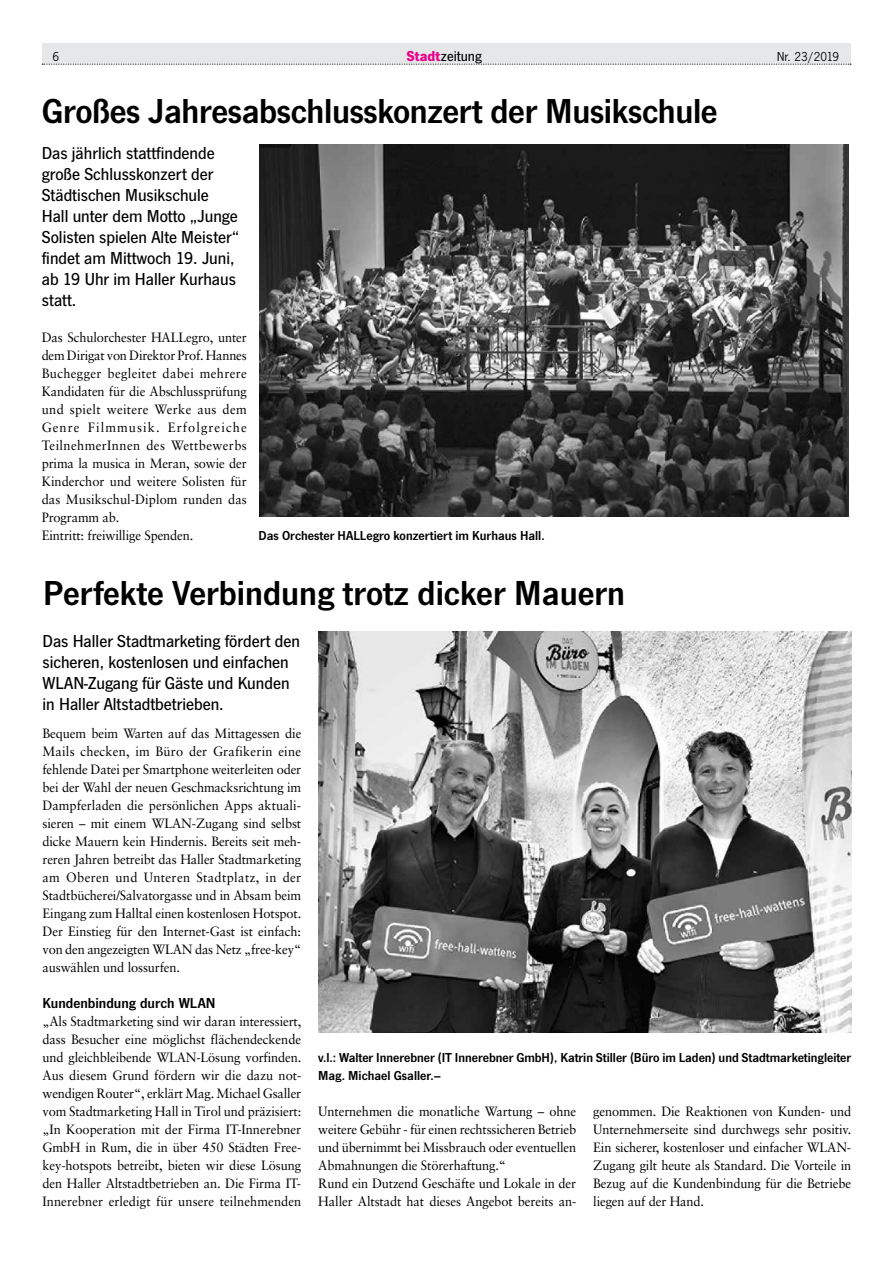
<style>
.page{position:relative;width:893px;height:1263px;background:#fff}
.page>*{position:absolute;margin:0;border:0;box-sizing:border-box;transform-origin:0 0}
.t1{font:600 36px "News Got T";letter-spacing:-.01em;color:#000}
.t2{font:500 18px/21px "News Got T";color:#000}
.t3{font:600 15px "News Got T";color:#000}
.t4{font:500 15px "News Got T";color:#000}
.t5{font:13.5px/18px "Sabon";letter-spacing:-.01em;color:#000;text-align:justify;scale:.95 1}
.t6{font:600 13.5px/18px "News Got T";color:#000}
.t7{font:13.5px "News Got T";color:#000}
.s1{font-weight:700;color:#ec008c}
</style>
<div class="page">
<div style="left:42px;top:43px;width:808px;height:21px;background:#e6e7e8"></div>
<svg style="left:42px;top:64px;width:809px;height:1px"></svg>
<img style="left:318px;top:632px;width:533px;height:400px">
<img style="left:260px;top:145px;width:589px;height:371px">
<p class="t7" style="left:53px;top:49px;width:8px">6</p>
<p class="t4" style="left:407px;top:48px;width:77px"><span class="s1">Stadt</span>zeitung</p>
<p class="t7" style="left:777px;top:49px;width:64px">Nr. 23/2019</p>
<h1 class="t1" style="left:42px;top:90px;width:677px">Großes Jahresabschlusskonzert der Musikschule</h1>
<h2 class="t2" style="left:42px;top:142px;width:199px">Das jährlich stattfindende große Schlusskonzert der<br>Städtischen Musikschule<br>Hall unter dem Motto „Junge<br>Solisten spielen Alte Meister“ findet am Mittwoch 19. Juni, ab 19 Uhr im Haller Kurhaus statt.</h2>
<p class="t5" style="left:42px;top:328px;width:217px;text-align:left">Das Schulorchester HALLegro, unter dem Dirigat von Direktor Prof. Hannes Buchegger begleitet dabei mehrere Kandidaten für die Abschlussprüfung und spielt weitere Werke aus dem Genre Filmmusik. Erfolgreiche TeilnehmerInnen des Wettbewerbs prima la musica in Meran, sowie der Kinderchor und weitere Solisten für das Musikschul-Diplom runden das Programm ab.<br>Eintritt: freiwillige Spenden.</p>
<p class="t6" style="left:259px;top:526px;width:288px">Das Orchester HALLegro konzertiert im Kurhaus Hall.</p>
<h1 class="t1" style="left:43px;top:572px;width:583px">Perfekte Verbindung trotz dicker Mauern</h1>
<h2 class="t2" style="left:43px;top:630px;width:259px">Das Haller Stadtmarketing fördert den sicheren, kostenlosen und einfachen WLAN-Zugang für Gäste und Kunden in Haller Altstadtbetrieben.</h2>
<p class="t5" style="left:43px;top:724px;width:274px">Bequem beim Warten auf das Mittagessen die Mails checken, im Büro der Grafikerin eine fehlende Datei per Smartphone weiterleiten oder bei der Wahl der neuen Geschmacksrichtung im Dampferladen die persönlichen Apps aktuali&shy;sieren – mit einem WLAN-Zugang sind selbst dicke Mauern kein Hindernis. Bereits seit meh&shy;reren Jahren betreibt das Haller Stadtmarketing am Oberen und Unteren Stadtplatz, in der Stadtbücherei/Salvatorgasse und in Absam beim Eingang zum Halltal einen kostenlosen Hotspot.<br>Der Einstieg für den Internet-Gast ist einfach: von den angezeigten WLAN das Netz „free-key“ auswählen und lossurfen.</p>
<p class="t3" style="left:43px;top:994px;width:174px">Kundenbindung durch WLAN</p>
<p class="t5" style="left:43px;top:1012px;width:274px">„Als Stadtmarketing sind wir daran interessiert, dass Besucher eine möglichst flächendeckende und gleichbleibende WLAN-Lösung vorfinden.<br>Aus diesem Grund fördern wir die dazu not&shy;wendigen Router“, erklärt Mag. Michael Gsaller vom Stadtmarketing Hall in Tirol und präzisiert: „In Kooperation mit der Firma IT-Innerebner GmbH in Rum, die in über 450 Städten Free&shy;key-hotspots betreibt, bieten wir diese Lösung den Haller Altstadtbetrieben an. Die Firma IT-Innerebner erledigt für unsere teilnehmenden</p>
<p class="t6" style="left:318px;top:1048px;width:535px">v.l.: Walter Innerebner (IT Innerebner GmbH), Katrin Stiller (Büro im Laden) und Stadtmarketingleiter<br>Mag. Michael Gsaller.–</p>
<p class="t5" style="left:593px;top:1102px;width:273px">genommen. Die Reaktionen von Kunden- und Unternehmerseite sind durchwegs sehr positiv.<br>Ein sicherer, kostenloser und einfacher WLAN-Zugang gilt heute als Standard. Die Vorteile in Bezug auf die Kundenbindung für die Betriebe liegen auf der Hand.</p>
<p class="t5" style="left:318px;top:1102px;width:273px;text-align:left">Unternehmen die monatliche Wartung – ohne weitere Gebühr - für einen rechtssicheren Betrieb und übernimmt bei Missbrauch oder eventuellen Abmahnungen die Störerhaftung.“<br>Rund ein Dutzend Geschäfte und Lokale in der Haller Altstadt hat dieses Angebot bereits an-</p>
</div>
